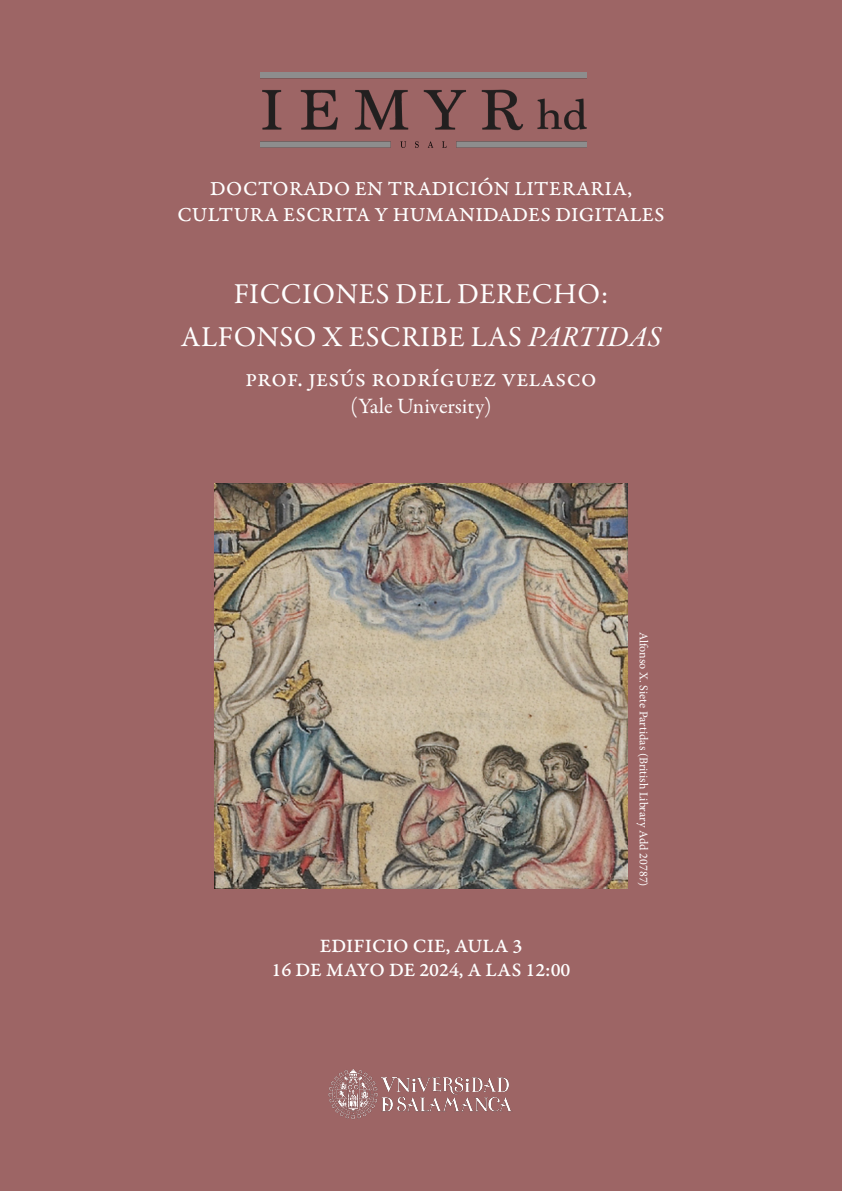
<style>
.page{position:relative;width:842px;height:1191px;background:#9d6565}
.page>*{position:absolute;margin:0;border:0;box-sizing:border-box;transform-origin:0 0}
.t1{font:29px "Garamond Premr Pro";letter-spacing:.02em;color:#fff}
.t2{font:26px "Garamond Premr Pro";color:#fff}
.t3{font:22px "Garamond Premr Pro";color:#fff}
.t4{font:21px "Garamond Premr Pro Capt";letter-spacing:.015em;color:#fff}
.t5{font:20px "Garamond Premr Pro Med Capt";color:#fff}
.t6{font:12px "Minion Pro";color:#fff}
.s1{font-style:italic}
</style>
<div class="page">
<img style="left:328px;top:1069px;width:184px;height:50px">
<img style="left:260px;top:72px;width:326px;height:75px">
<img style="left:214px;top:484px;width:414px;height:404px">
<p class="t4" style="left:210px;top:176px;width:424px">DOCTORADO EN TRADICIÓN LITERARIA,</p>
<p class="t4" style="left:177px;top:201px;width:489px">CULTURA ESCRITA Y HUMANIDADES DIGITALES</p>
<p class="t1" style="left:234px;top:276px;width:376px">FICCIONES DEL DERECHO:</p>
<p class="t1" style="left:181px;top:320px;width:482px">ALFONSO X ESCRIBE LAS <span class="s1">PARTIDAS</span></p>
<p class="t2" style="left:245px;top:362px;width:353px">prof. jesús rodríguez velasco</p>
<p class="t3" style="left:350px;top:392px;width:143px">(Yale University)</p>
<p class="t5" style="left:320px;top:934px;width:204px">EDIFICIO CIE, AULA 3</p>
<p class="t5" style="left:271px;top:958px;width:300px">16 DE MAYO DE 2024, A LAS 12:00</p>
<p class="t6" style="left:652px;top:631px;width:256px;rotate:90deg">Alfonso X. Siete Partidas (British Library Add 20787)</p>
</div>
